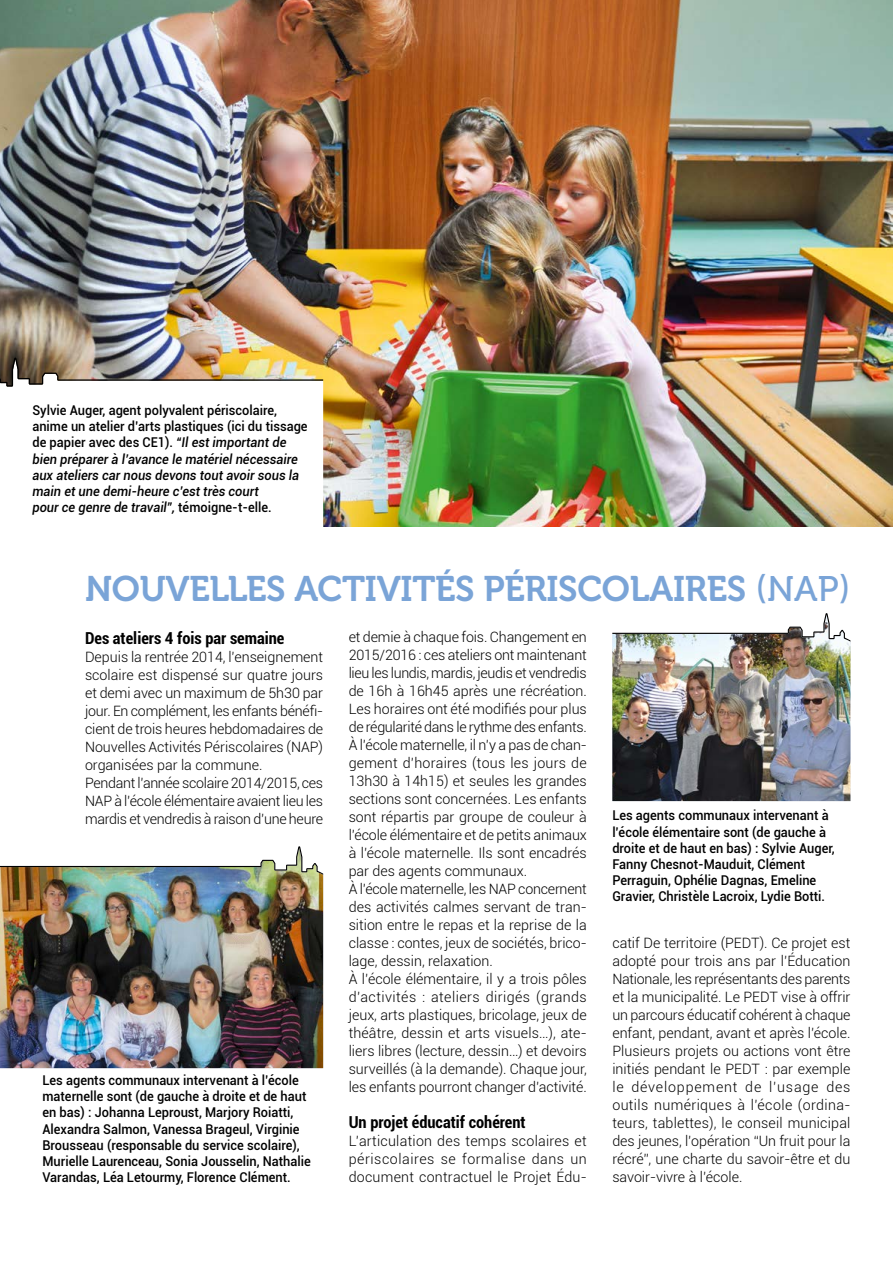
<style>
.page{position:relative;width:893px;height:1263px;background:#fff}
.page>*{position:absolute;margin:0;border:0;box-sizing:border-box;transform-origin:0 0}
.titre_2{font:35.4px "Museo 700";letter-spacing:-.01em;color:#7aa4d7}
.titre_actu{font:700 condensed 16.5px "Roboto";color:#000}
.texte{font:300 14.25px/18px "Roboto";color:#000;text-align:justify}
.t1{font:500 13.5px/16.2px "Roboto";color:#000;scale:.95 1}
.t2{font:italic 500 13.5px/16.2px "Roboto";color:#000;scale:.95 1}
.s1{font-style:normal}
.s2{font-family:"Museo 500"}
</style>
<div class="page">
<img style="left:612px;top:613px;width:238px;height:188px">
<img style="left:0;top:875px;width:323px;height:193px">
<img style="left:0;top:846px;width:323px;height:29px">
<img style="left:0;top:0;width:893px;height:526px">
<svg style="left:0;top:389px;width:323px;height:137px"></svg>
<img style="left:0;top:358px;width:323px;height:31px">
<p class="t2" style="left:32px;top:401px;width:291px"><span class="s1">Sylvie Auger, agent polyvalent périscolaire, anime un atelier d’arts plastiques (ici du tissage de papier avec des CE1).</span> “Il est important de bien préparer à l’avance le matériel nécessaire aux ateliers car nous devons tout avoir sous la main et une demi-heure c’est très court<br>pour ce genre de travail”, <span class="s1">témoigne-t-elle.</span></p>
<p class="titre_2" style="left:85px;top:569px;width:767px">NOUVELLES ACTIVITÉS PÉRISCOLAIRES <span class="s2">(NAP)</span></p>
<p class="titre_actu" style="left:85px;top:626px;width:201px">Des ateliers 4 fois par semaine</p>
<p class="texte" style="left:85px;top:647px;width:240px">Depuis la rentrée 2014, l’enseignement scolaire est dispensé sur quatre jours et demi avec un maximum de 5h30 par jour. En complément, les enfants bénéfi&shy;cient de trois heures hebdomadaires de Nouvelles Activités Périscolaires (NAP) organisées par la commune.</p>
<p class="texte" style="left:85px;top:773px;width:240px">Pendant l’année scolaire 2014/2015, ces NAP à l’école élémentaire avaient lieu les mardis et vendredis à raison d’une heure</p>
<p class="t1" style="left:42px;top:1071px;width:284px">Les agents communaux intervenant à l’école maternelle sont (de gauche à droite et de haut en bas) : Johanna Leproust, Marjory Roiatti, Alexandra Salmon, Vanessa Brageul, Virginie Brousseau (responsable du service scolaire), Murielle Laurenceau, Sonia Jousselin, Nathalie Varandas, Léa Letourmy, Florence Clément.</p>
<p class="texte" style="left:349px;top:628px;width:240px">et demie à chaque fois. Changement en 2015/2016 : ces ateliers ont maintenant lieu les lundis, mardis, jeudis et vendredis de 16h à 16h45 après une récréation.<br>Les horaires ont été modifiés pour plus de régularité dans le rythme des enfants.</p>
<p class="texte" style="left:349px;top:736px;width:240px">À l’école maternelle, il n’y a pas de chan&shy;gement d’horaires (tous les jours de 13h30 à 14h15) et seules les grandes sections sont concernées. Les enfants sont répartis par groupe de couleur à l’école élémentaire et de petits animaux à l’école maternelle. Ils sont encadrés par des agents communaux.</p>
<p class="texte" style="left:349px;top:880px;width:240px">À l’école maternelle, les NAP concernent des activités calmes servant de tran&shy;sition entre le repas et la reprise de la classe : contes, jeux de sociétés, brico&shy;lage, dessin, relaxation.</p>
<p class="texte" style="left:349px;top:970px;width:240px">À l’école élémentaire, il y a trois pôles d’activités : ateliers dirigés (grands jeux, arts plastiques, bricolage, jeux de théâtre, dessin et arts visuels…), ate&shy;liers libres (lecture, dessin…) et devoirs surveillés (à la demande). Chaque jour, les enfants pourront changer d’activité.</p>
<p class="titre_actu" style="left:349px;top:1111px;width:178px">Un projet éducatif cohérent</p>
<p class="texte" style="left:349px;top:1132px;width:240px">L’articulation des temps scolaires et périscolaires se formalise dans un document contractuel le Projet Édu-</p>
<p class="t1" style="left:612px;top:807px;width:236px">Les agents communaux intervenant à l’école élémentaire sont (de gauche à droite et de haut en bas) : Sylvie Auger, Fanny Chesnot-Mauduit, Clément Perraguin, Ophélie Dagnas, Emeline Gravier, Christèle Lacroix, Lydie Botti.</p>
<p class="texte" style="left:612px;top:934px;width:240px">catif De territoire (PEDT). Ce projet est adopté pour trois ans par l’Éducation Nationale, les représentants des parents et la municipalité. Le PEDT vise à offrir un parcours éducatif cohérent à chaque enfant, pendant, avant et après l’école.</p>
<p class="texte" style="left:612px;top:1042px;width:240px">Plusieurs projets ou actions vont être initiés pendant le PEDT : par exemple le développement de l’usage des outils numériques à l’école (ordina&shy;teurs, tablettes), le conseil municipal des jeunes, l’opération “Un fruit pour la récré”, une charte du savoir-être et du savoir-vivre à l’école.</p>
</div>
